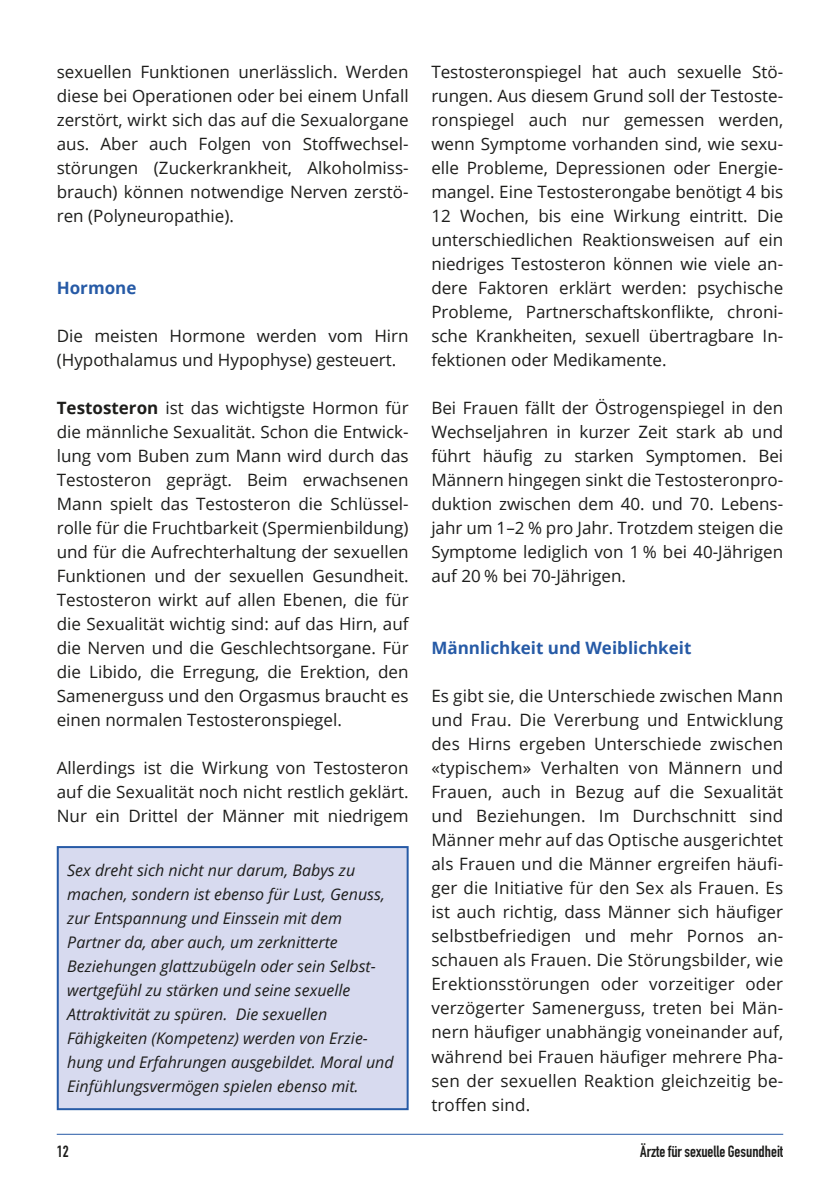
<style>
.page{position:relative;width:840px;height:1191px;background:#fff}
.page>*{position:absolute;margin:0;border:0;box-sizing:border-box;transform-origin:0 0}
.t1{font:17px/24px "Open Sans";color:#1d1d1b;text-align:justify}
.t2{font:700 17px "Open Sans";color:#265aa6}
.t3{font:italic 16px/24px "Open Sans";color:#1d1d1b}
.t4{font:700 16px "DIN Condensed";color:#1d1d1b}
.s1{font-weight:700}
</style>
<div class="page">
<hr style="left:57px;top:1133px;width:725px;height:1px;background:#265aa6">
<div style="left:58px;top:847px;width:349px;height:262px;background:#d7daef"></div>
<div style="left:57px;top:846px;width:351px;height:264px;border:2px solid #265aa6"></div>
<p class="t1" style="left:57px;top:59px;width:353px">sexuellen Funktionen unerlässlich. Werden diese bei Operationen oder bei einem Unfall zerstört, wirkt sich das auf die Sexualorgane aus. Aber auch Folgen von Stoffwechsel&shy;störungen (Zuckerkrankheit, Alkoholmiss&shy;brauch) können notwendige Nerven zerstö&shy;ren (Polyneuropathie).</p>
<p class="t2" style="left:57px;top:276px;width:81px">Hormone</p>
<p class="t1" style="left:57px;top:323px;width:353px">Die meisten Hormone werden vom Hirn (Hypothalamus und Hypophyse) gesteuert.</p>
<p class="t1" style="left:57px;top:395px;width:353px"><span class="s1">Testosteron</span> ist das wichtigste Hormon für die männliche Sexualität. Schon die Entwick&shy;lung vom Buben zum Mann wird durch das Testosteron geprägt. Beim erwachsenen Mann spielt das Testosteron die Schlüssel&shy;rolle für die Fruchtbarkeit (Spermienbildung) und für die Aufrechterhaltung der sexuellen Funktionen und der sexuellen Gesundheit.<br>Testosteron wirkt auf allen Ebenen, die für die Sexualität wichtig sind: auf das Hirn, auf die Nerven und die Geschlechtsorgane. Für die Libido, die Erregung, die Erektion, den Samenerguss und den Orgasmus braucht es einen normalen Testosteronspiegel.</p>
<p class="t1" style="left:57px;top:755px;width:353px">Allerdings ist die Wirkung von Testosteron auf die Sexualität noch nicht restlich geklärt.<br>Nur ein Drittel der Männer mit niedrigem</p>
<p class="t3" style="left:67px;top:858px;width:328px">Sex dreht sich nicht nur darum, Babys zu machen, sondern ist ebenso für Lust, Genuss, zur Entspannung und Einssein mit dem Partner da, aber auch, um zerknitterte Beziehungen glattzubügeln oder sein Selbst&shy;wertgefühl zu stärken und seine sexuelle Attraktivität zu spüren. Die sexuellen Fähigkeiten (Kompetenz) werden von Erzie&shy;hung und Erfahrungen ausgebildet. Moral und Einfühlungsvermögen spielen ebenso mit.</p>
<p class="t1" style="left:431px;top:59px;width:353px">Testosteronspiegel hat auch sexuelle Stö&shy;rungen. Aus diesem Grund soll der Testoste&shy;ronspiegel auch nur gemessen werden, wenn Symptome vorhanden sind, wie sexu&shy;elle Probleme, Depressionen oder Energie&shy;mangel. Eine Testosterongabe benötigt 4 bis 12 Wochen, bis eine Wirkung eintritt. Die unterschiedlichen Reaktionsweisen auf ein niedriges Testosteron können wie viele an&shy;dere Faktoren erklärt werden: psychische Probleme, Partnerschaftskonflikte, chroni&shy;sche Krankheiten, sexuell übertragbare In&shy;fektionen oder Medikamente.</p>
<p class="t1" style="left:431px;top:395px;width:353px">Bei Frauen fällt der Östrogenspiegel in den Wechseljahren in kurzer Zeit stark ab und führt häufig zu starken Symptomen. Bei Männern hingegen sinkt die Testosteronpro&shy;duktion zwischen dem 40. und 70. Lebens&shy;jahr um 1–2 % pro Jahr. Trotzdem steigen die Symptome lediglich von 1 % bei 40-Jährigen auf 20 % bei 70-Jährigen.</p>
<p class="t2" style="left:431px;top:636px;width:261px">Männlichkeit und Weiblichkeit</p>
<p class="t1" style="left:431px;top:683px;width:353px">Es gibt sie, die Unterschiede zwischen Mann und Frau. Die Vererbung und Entwicklung des Hirns ergeben Unterschiede zwischen «typischem» Verhalten von Männern und Frauen, auch in Bezug auf die Sexualität und Beziehungen. Im Durchschnitt sind Männer mehr auf das Optische ausgerichtet als Frauen und die Männer ergreifen häufi&shy;ger die Initiative für den Sex als Frauen. Es ist auch richtig, dass Männer sich häufiger selbstbefriedigen und mehr Pornos an&shy;schauen als Frauen. Die Störungsbilder, wie Erektionsstörungen oder vorzeitiger oder verzögerter Samenerguss, treten bei Män&shy;nern häufiger unabhängig voneinander auf, während bei Frauen häufiger mehrere Pha&shy;sen der sexuellen Reaktion gleichzeitig be&shy;troffen sind.</p>
<p class="t4" style="left:57px;top:1140px;width:13px">12</p>
<p class="t4" style="left:640px;top:1140px;width:144px">Ärzte für sexuelle Gesundheit</p>
</div>
